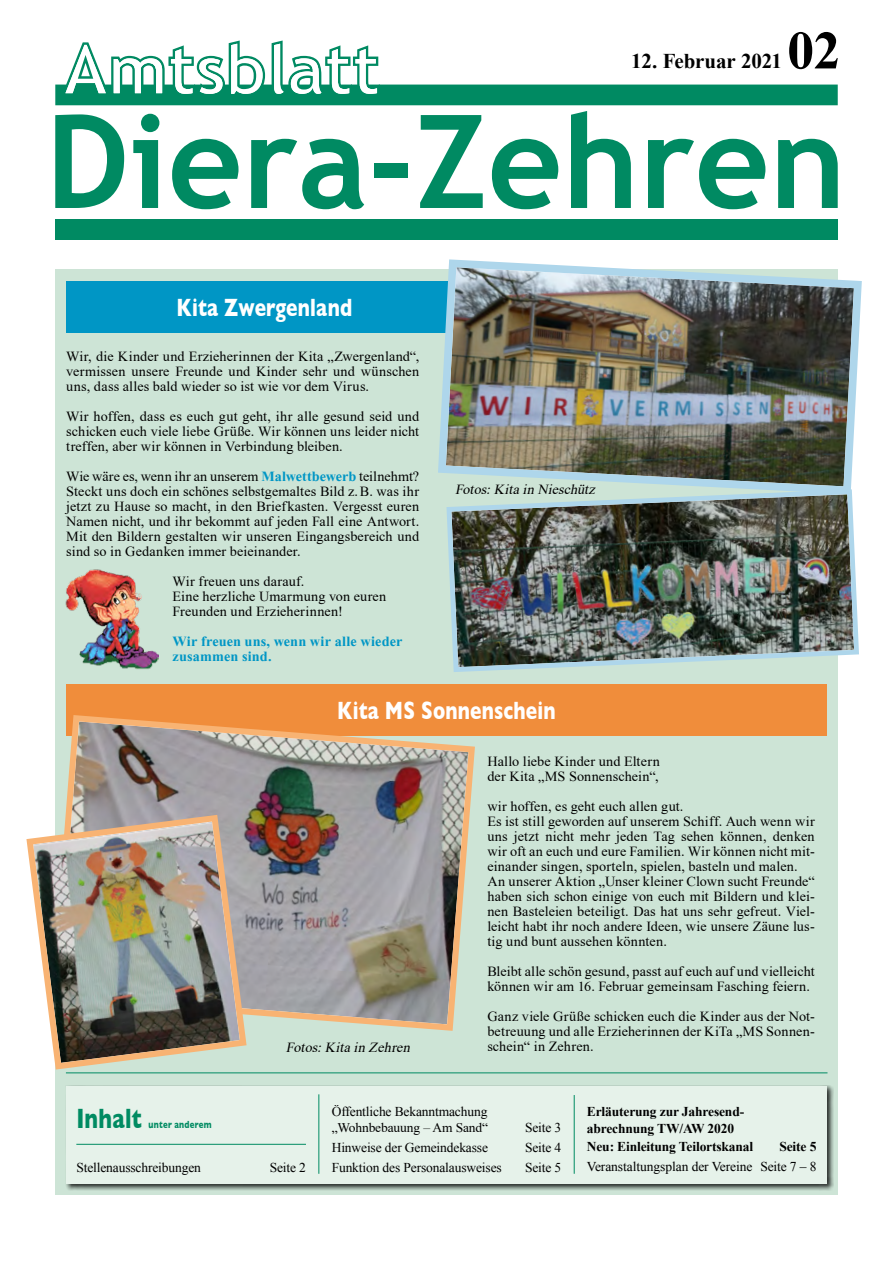
<style>
.page{position:relative;width:893px;height:1263px;background:#fff}
.page>*{position:absolute;margin:0;border:0;box-sizing:border-box;transform-origin:0 0}
.t1{font:700 54px "Times New Roman";color:#000}
.Überschrift___Inhalt{font:700 28.5px "Gill Sans";letter-spacing:.015em;color:#008b62;scale:.75 1}
.Überschrift{font:700 25.5px "Gill Sans";letter-spacing:.01em;color:#fff;scale:.75 1}
.t2{font:700 21px "Times New Roman";letter-spacing:-.01em;color:#000}
.Autor{font:14.25px/15px "Times New Roman";letter-spacing:.01em;color:#000;text-align:justify}
.Autor-2{font:700 14.25px "Times New Roman";letter-spacing:.01em;color:#0096c5}
.Autor-3{font:italic 14.25px "Times New Roman";color:#000}
.Inhaltsverzeichnis{font:13.5px "Times New Roman";letter-spacing:-.01em;color:#000}
.t3{font:700 13.5px/17.2px "Times New Roman";letter-spacing:-.01em;color:#000}
.t4{font:13.5px "Times New Roman";letter-spacing:-.01em;color:#000}
.Überschrift___Inhalt-2{font:700 10.5px "Gill Sans";letter-spacing:.035em;color:#008b62;scale:.75 1}
.s1{font-weight:700;color:#0096c5}
</style>
<div class="page">
<div style="left:55px;top:270px;width:783px;height:925px;background:#cde4d6"></div>
<svg style="left:55px;top:114px;width:69px;height:94px"></svg>
<svg style="left:141px;top:114px;width:18px;height:18px"></svg>
<svg style="left:133px;top:140px;width:25px;height:68px"></svg>
<svg style="left:172px;top:139px;width:66px;height:70px"></svg>
<svg style="left:251px;top:139px;width:113px;height:70px"></svg>
<div style="left:374px;top:163px;width:34px;height:15px;background:#008a62"></div>
<svg style="left:420px;top:115px;width:63px;height:93px"></svg>
<svg style="left:492px;top:139px;width:66px;height:70px"></svg>
<svg style="left:571px;top:111px;width:60px;height:97px"></svg>
<svg style="left:648px;top:139px;width:117px;height:70px"></svg>
<svg style="left:778px;top:139px;width:60px;height:69px"></svg>
<svg style="left:55px;top:41px;width:783px;height:64px"></svg>
<svg style="left:114px;top:58px;width:48px;height:35px"></svg>
<svg style="left:171px;top:49px;width:22px;height:45px"></svg>
<svg style="left:199px;top:58px;width:24px;height:36px"></svg>
<svg style="left:274px;top:44px;width:10px;height:50px"></svg>
<svg style="left:328px;top:49px;width:21px;height:45px"></svg>
<svg style="left:355px;top:49px;width:22px;height:45px"></svg>
<svg style="left:65px;top:45px;width:41px;height:48px"></svg>
<svg style="left:231px;top:44px;width:32px;height:50px"></svg>
<svg style="left:291px;top:58px;width:30px;height:36px"></svg>
<div style="left:55px;top:219px;width:783px;height:21px;background:#008a62"></div>
<div style="left:66px;top:685px;width:761px;height:51px;background:#f08d3b"></div>
<div style="left:65px;top:1085px;width:769px;height:105px;background:#000;opacity:.75"></div>
<div style="left:66px;top:1086px;width:761px;height:97px;background:#e6f2ea"></div>
<hr style="left:76px;top:1144px;width:230px;height:1px;background:#008b62">
<hr style="left:574px;top:1095px;width:1px;height:79px;background:#008b62">
<hr style="left:318px;top:1094px;width:1px;height:80px;background:#008b62">
<hr style="left:66px;top:1072px;width:761px;height:1px;background:#008b62">
<img style="left:66px;top:715px;width:409px;height:316px">
<div style="left:66px;top:281px;width:761px;height:51px;background:#0096c5"></div>
<img style="left:26px;top:811px;width:224px;height:262px">
<img style="left:434px;top:259px;width:428px;height:228px">
<img style="left:446px;top:487px;width:413px;height:185px">
<img style="left:65px;top:569px;width:94px;height:100px">
<p class="t2" style="left:631px;top:47px;width:152px">12. Februar 2021</p>
<p class="t1" style="left:787px;top:13px;width:55px">02</p>
<p class="Überschrift" style="left:177px;top:287px;width:236px">Kita Zwergenland</p>
<p class="Autor" style="left:66px;top:348px;width:354px">Wir, die Kinder und Erzieherinnen der Kita „Zwergenland“, vermissen unsere Freunde und Kinder sehr und wünschen uns, dass alles bald wieder so ist wie vor dem Virus.</p>
<p class="Autor" style="left:66px;top:408px;width:354px">Wir hoffen, dass es euch gut geht, ihr alle gesund seid und schicken euch viele liebe Grüße. Wir können uns leider nicht treffen, aber wir können in Verbindung bleiben.</p>
<p class="Autor" style="left:66px;top:468px;width:354px">Wie wäre es, wenn ihr an unserem <span class="s1">Malwettbewerb</span> teilnehmt?</p>
<p class="Autor" style="left:66px;top:483px;width:354px">Steckt uns doch ein schönes selbstgemaltes Bild z.B. was ihr jetzt zu Hause so macht, in den Briefkasten. Vergesst euren Namen nicht, und ihr bekommt auf jeden Fall eine Antwort.<br>Mit den Bildern gestalten wir unseren Eingangsbereich und sind so in Gedanken immer beieinander.</p>
<p class="Autor" style="left:173px;top:573px;width:133px">Wir freuen uns darauf.</p>
<p class="Autor" style="left:173px;top:588px;width:215px">Eine herzliche Umarmung von euren</p>
<p class="Autor" style="left:173px;top:603px;width:172px">Freunden und Erzieherinnen!</p>
<p class="Autor-2" style="left:173px;top:633px;width:231px">Wir freuen uns, wenn wir alle wieder</p>
<p class="Autor-2" style="left:173px;top:648px;width:101px">zusammen sind.</p>
<p class="Autor-3" style="left:455px;top:482px;width:144px">Fotos:Kita in Nieschütz</p>
<p class="Überschrift" style="left:337px;top:690px;width:293px">Kita MS Sonnenschein</p>
<p class="Autor" style="left:487px;top:754px;width:174px">Hallo liebe Kinder und Eltern</p>
<p class="Autor" style="left:487px;top:769px;width:173px">der Kita „MS Sonnenschein“,</p>
<p class="Autor" style="left:487px;top:799px;width:198px">wir hoffen, es geht euch allen gut.</p>
<p class="Autor" style="left:487px;top:814px;width:329px">Es ist still geworden auf unserem Schiff. Auch wenn wir uns jetzt nicht mehr jeden Tag sehen können, denken wir oft an euch und eure Familien. Wir können nicht mit&shy;einander singen, sporteln, spielen, basteln und malen.</p>
<p class="Autor" style="left:487px;top:874px;width:329px">An unserer Aktion „Unser kleiner Clown sucht Freunde“ haben sich schon einige von euch mit Bildern und klei&shy;nen Basteleien beteiligt. Das hat uns sehr gefreut. Viel&shy;leicht habt ihr noch andere Ideen, wie unsere Zäune lus&shy;tig und bunt aussehen könnten.</p>
<p class="Autor" style="left:487px;top:964px;width:329px">Bleibt alle schön gesund, passt auf euch auf und vielleicht können wir am 16. Februar gemeinsam Fasching feiern.</p>
<p class="Autor" style="left:487px;top:1009px;width:329px">Ganz viele Grüße schicken euch die Kinder aus der Not&shy;betreuung und alle Erzieherinnen der KiTa „MS Sonnen-</p>
<p class="Autor-3" style="left:286px;top:1039px;width:128px">Fotos:Kita in Zehren</p>
<p class="Autor" style="left:487px;top:1039px;width:108px">schein“ in Zehren.</p>
<p class="Überschrift___Inhalt" style="left:76px;top:1095px;width:89px">Inhalt</p>
<p class="Überschrift___Inhalt-2" style="left:149px;top:1116px;width:86px">unter anderem</p>
<p class="Inhaltsverzeichnis" style="left:76px;top:1158px;width:126px">Stellenausschreibungen</p>
<p class="Inhaltsverzeichnis" style="left:270px;top:1158px;width:38px">Seite 2</p>
<p class="Inhaltsverzeichnis" style="left:332px;top:1103px;width:157px">Öffentliche Bekanntmachung</p>
<p class="t4" style="left:332px;top:1120px;width:158px">„Wohnbebauung – Am Sand“</p>
<p class="Inhaltsverzeichnis" style="left:525px;top:1118px;width:38px">Seite 3</p>
<p class="Inhaltsverzeichnis" style="left:332px;top:1138px;width:158px">Hinweise der Gemeindekasse</p>
<p class="Inhaltsverzeichnis" style="left:525px;top:1138px;width:38px">Seite 4</p>
<p class="Inhaltsverzeichnis" style="left:332px;top:1158px;width:172px">Funktion des Personalausweises</p>
<p class="Inhaltsverzeichnis" style="left:525px;top:1158px;width:38px">Seite 5</p>
<p class="t3" style="left:587px;top:1103px;width:168px">Erläuterung zur Jahresend&shy;abrechnung TW/AW 2020<br>Neu: Einleitung Teilortskanal</p>
<p class="t3" style="left:779px;top:1137px;width:39px">Seite 5</p>
<p class="Inhaltsverzeichnis" style="left:587px;top:1157px;width:231px">Veranstaltungsplan der Vereine Seite 7 – 8</p>
</div>
